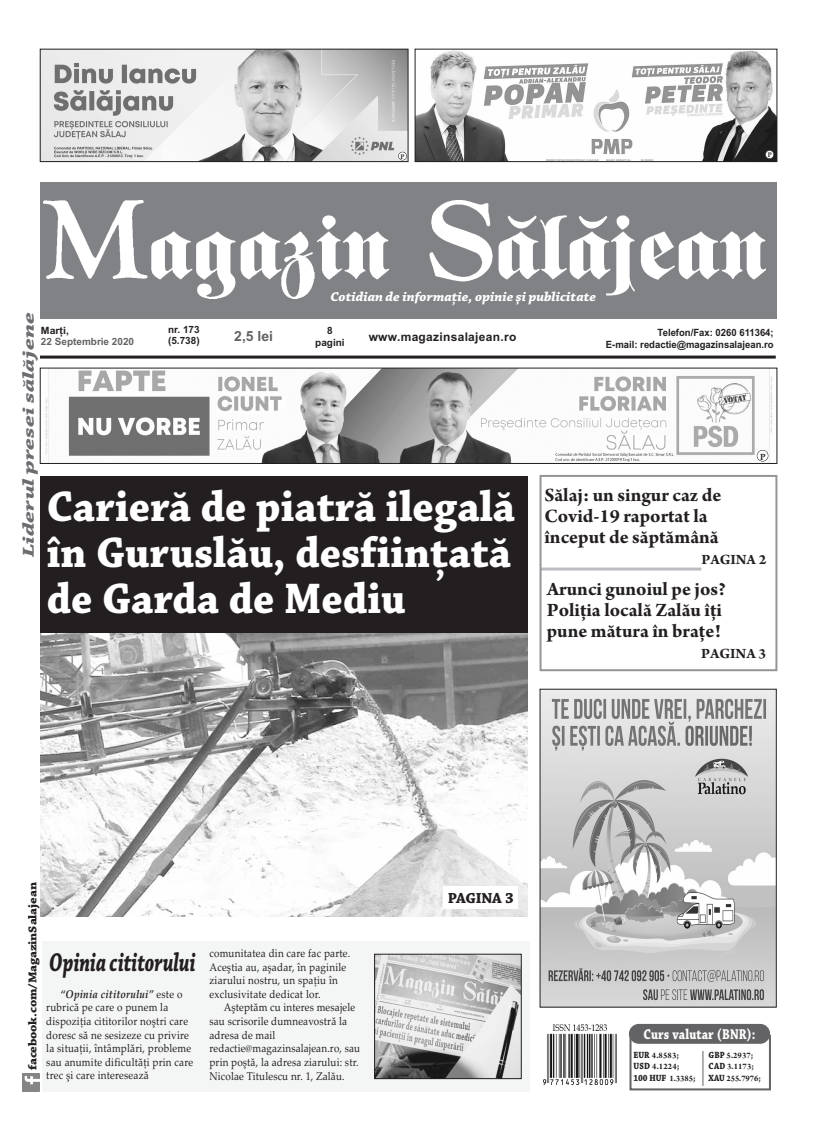
<style>
.page{position:relative;width:820px;height:1134px;background:#fff}
.page>*{position:absolute;margin:0;border:0;box-sizing:border-box;transform-origin:0 0}
.t1{font:700 45px/46px "Chaparral Pro";color:#fff;text-align:justify;scale:.95 1}
.t2{font:italic 700 27.2px "Chaparral Pro";color:#231f20;scale:.7 1}
.t3{font:700 20px/21px "Arno Pro";color:#231f20}
.t4{font:italic 700 16.6px "Chaparral Pro";color:#6c6d70;scale:1.5 1}
.t5{font:700 15.3px "Chaparral Pro";letter-spacing:-.01em;color:#231f20}
.t6{font:700 15px "Chaparral Pro";letter-spacing:.015em;color:#fff;scale:.81 1}
.t7{font:700 15px "Arno Pro";color:#231f20}
.t8{font:700 14px "Arial";color:#636366}
.t9{font:italic 700 13.6px "Chaparral Pro";color:#fff}
.t10{font:700 12px "Chaparral Pro";letter-spacing:-.01em;color:#231f20;scale:1.11 1}
.t11{font:700 12px "Arial";letter-spacing:.025em;color:#231f20}
.t12{font:11.3px/13.6px "Palatino Linotype";letter-spacing:.02em;color:#231f20;scale:.88 1}
.t13{font:700 10px/12.5px "Arial";color:#231f20;text-align:right;scale:.95 1}
.t14{font:700 10px/12px "Arial";color:#231f20;text-align:center}
.t15{font:700 10px "Arial";color:#636366}
.t16{font:700 10px "Arial";color:#231f20;scale:1.05 1}
.t17{font:700 9.5px "Chaparral Pro";letter-spacing:-.005em;color:#231f20;scale:.89 1}
.t18{font:700 9px/11.4px "Arno Pro";letter-spacing:.015em;color:#231f20;scale:.96 1}
.t19{font:700 8.9px/11.4px "Arno Pro";letter-spacing:.015em;color:#231f20;scale:.94 1}
.t20{font:700 8.9px "Palatino Linotype";color:#231f20}
.t21{font:700 6.6px "Palatino Linotype";color:#231f20}
.s1{font-weight:700;font-style:italic}
.s2{font-family:"Chaparral Pro";font-size:9.5px}
.s3{font-size:9.5px}
.s4{font-family:"Arno Pro";font-size:9px}
.s5{font-family:"Arno Pro"}
</style>
<div class="page">
<div style="left:42px;top:941px;width:487px;height:150px;background:#f4f5f5"></div>
<img style="left:376px;top:956px;width:143px;height:121px">
<div style="left:374px;top:954px;width:147px;height:125px;border:1px solid #231f20"></div>
<img style="left:22px;top:1074px;width:17px;height:17px">
<hr style="left:539px;top:568px;width:162px;height:3px;background:#bcbdc0">
<div style="left:539px;top:475px;width:238px;height:196px;border:2px solid #939598"></div>
<div style="left:40px;top:182px;width:736px;height:136px;background:#808285"></div>
<div style="left:629px;top:1035px;width:141px;height:55px;border:2px solid #636366"></div>
<div style="left:628px;top:1024px;width:141px;height:20px;background:#636366;border-radius:10px"></div>
<hr style="left:702px;top:1051px;width:1px;height:35px;background:#636366">
<img style="left:543px;top:1024px;width:72px;height:61px">
<img style="left:541px;top:691px;width:233px;height:315px">
<hr style="left:40px;top:356px;width:735px;height:3px;background:#231f20">
<img style="left:44px;top:200px;width:721px;height:99px">
<img style="left:42px;top:51px;width:364px;height:109px">
<div style="left:40px;top:49px;width:368px;height:113px;border:1px solid #231f20"></div>
<div style="left:398px;top:152px;width:8px;height:8px;background:#fff;border-radius:50%"></div>
<div style="left:398px;top:152px;width:8px;height:8px;border:1px solid #231f20;border-radius:50%"></div>
<img style="left:40px;top:633px;width:487px;height:284px">
<div style="left:40px;top:476px;width:487px;height:157px;background:#231f20"></div>
<img style="left:45px;top:370px;width:728px;height:92px">
<div style="left:40px;top:368px;width:737px;height:96px;border:1px solid #231f20"></div>
<div style="left:756px;top:450px;width:12px;height:11px;background:#fff;border-radius:50%"></div>
<div style="left:756px;top:450px;width:12px;height:12px;border:1px solid #231f20;border-radius:50%"></div>
<img style="left:416px;top:51px;width:359px;height:109px">
<div style="left:414px;top:49px;width:363px;height:113px;border:1px solid #231f20"></div>
<div style="left:765px;top:150px;width:8px;height:9px;background:#fff;border-radius:50%"></div>
<div style="left:765px;top:150px;width:8px;height:9px;border:1px solid #231f20;border-radius:50%"></div>
<div style="left:443px;top:886px;width:74px;height:23px;background:#fff"></div>
<p class="t21" style="left:400px;top:153px;width:6px">P</p>
<p class="t9" style="left:330px;top:289px;width:267px">Cotidian de informaţie, opinie şi publicitate</p>
<p class="t21" style="left:767px;top:151px;width:6px">P</p>
<h3 class="t4" style="left:18px;top:557px;width:165px;rotate:-90deg">Liderul presei sălăjene</h3>
<p class="t16" style="left:41px;top:327px;width:28px">Marţi,</p>
<p class="t15" style="left:41px;top:338px;width:95px">22 Septembrie 2020</p>
<p class="t14" style="left:168px;top:325px;width:33px;line-height:11.1px;text-align:left">nr. 173 (5.738)</p>
<p class="t14" style="left:315px;top:325px;width:31px">8 pagini</p>
<p class="t13" style="left:605px;top:327px;width:178px">Telefon/Fax: 0260 611364;<br>E-mail: redactie@magazinsalajean.ro</p>
<p class="t8" style="left:234px;top:330px;width:40px">2,5 lei</p>
<p class="t11" style="left:368px;top:332px;width:149px">www.magazinsalajean.ro</p>
<p class="t20" style="left:759px;top:451px;width:7px">P</p>
<h1 class="t1" style="left:47px;top:488px;width:494px">Carieră de piatră ilegală în Guruslău, desființată de Garda de Mediu</h1>
<h3 class="t3" style="left:544px;top:487px;width:178px">Sălaj: un singur caz de<br>Covid-19 raportat la început de săptămână</h3>
<h3 class="t7" style="left:701px;top:554px;width:66px">PAGINA 2</h3>
<h3 class="t3" style="left:546px;top:580px;width:181px">Arunci gunoiul pe jos?<br>Poliția locală Zalău îți pune mătura în brațe!</h3>
<h3 class="t7" style="left:700px;top:648px;width:66px">PAGINA 3</h3>
<p class="t10" style="left:28px;top:1070px;width:171px;rotate:-90deg">facebook.com/MagazinSalajean</p>
<h2 class="t2" style="left:49px;top:946px;width:210px">Opinia cititorului</h2>
<p class="t12" style="left:46px;top:988px;width:168px;text-indent:14px"><span class="s1">“Opinia cititorului”</span> este o rubrică pe care o punem la dispoziţia cititorilor noştri care doresc să ne sesizeze cu privire la situaţii, întâmplări, probleme sau anumite dificultăţi prin care trec şi care interesează</p>
<p class="t12" style="left:209px;top:947px;width:161px">comunitatea din care fac parte.<br>Aceştia au, aşadar, în paginile ziarului nostru, un spaţiu în exclusivitate dedicat lor.</p>
<p class="t12" style="left:209px;top:1002px;width:173px;text-indent:14px">Aşteptăm cu interes mesajele sau scrisorile dumneavostră la adresa de mail redactie@magazinsalajean.ro, sau prin poştă, la adresa ziarului: str.<br>Nicolae Titulescu nr. 1, Zalău.</p>
<h3 class="t5" style="left:447px;top:892px;width:68px">PAGINA 3</h3>
<h3 class="t6" style="left:643px;top:1028px;width:140px">Curs valutar (BNR):</h3>
<p class="t18" style="left:633px;top:1050px;width:50px"><span class="s2">EUR</span> 4.8583<span class="s3">;<br></span><span class="s2">USD</span> 4.1224<span class="s3">;</span></p>
<p class="t17" style="left:633px;top:1074px;width:71px">100 HUF <span class="s4">1.3385</span><span class="s5">;</span></p>
<p class="t19" style="left:708px;top:1050px;width:57px"><span class="s2">GBP</span> 5.2937<span class="s3">;<br></span><span class="s2">CAD</span> 3.1173<span class="s3">;<br></span><span class="s2">XAU</span> 255.7976<span class="s3">;</span></p>
</div>
